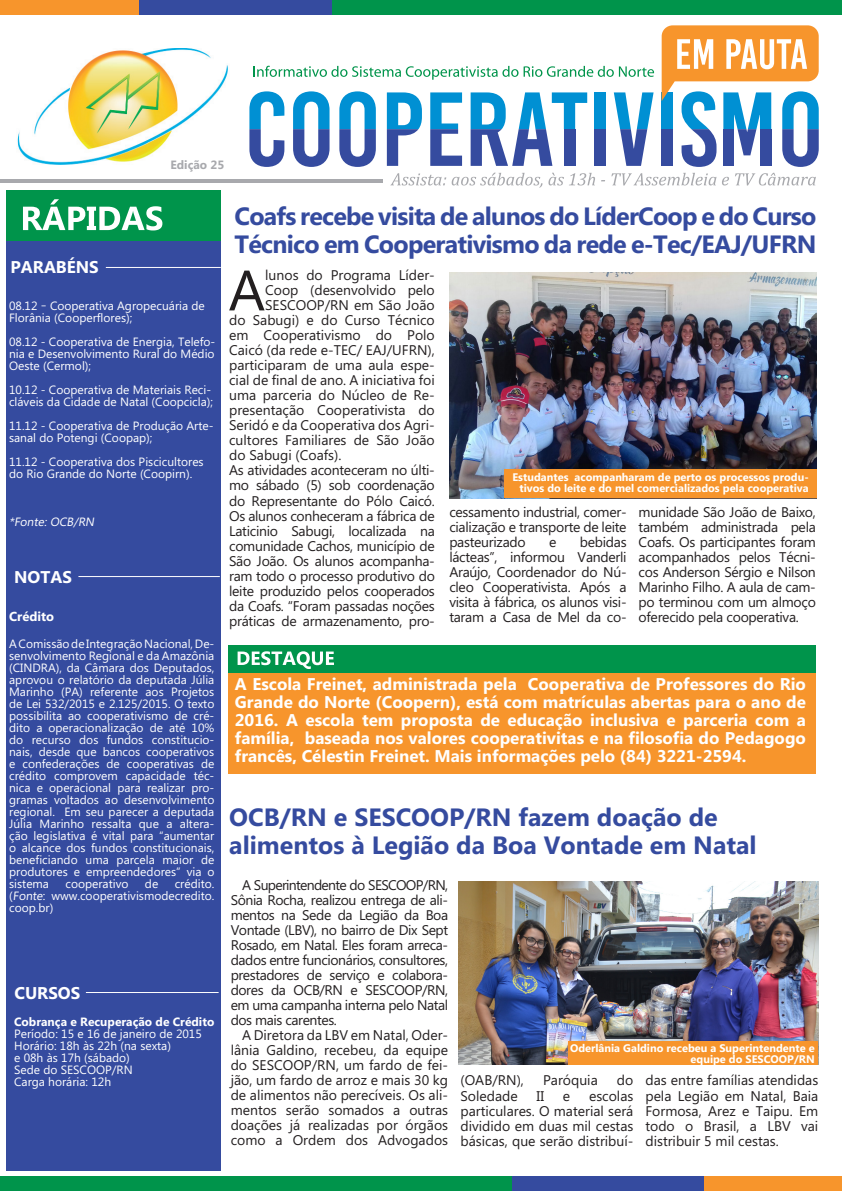
<style>
.page{position:relative;width:842px;height:1191px;background:#fff}
.page>*{position:absolute;margin:0;border:0;box-sizing:border-box;transform-origin:0 0}
.TEXTOS{font:56.8px "Microsoft Phags Pa";color:#231f20}
.TÍTULO{font:700 25px/28px "Microsoft Phags Pa";letter-spacing:-.03em;color:#354b9f}
.TÍTULO-2{font:700 25px "Microsoft Phags Pa";color:#354b9f}
.DESTAQUES{font:700 17px/18px "Microsoft Phags Pa";color:#fff;text-align:justify}
.TEXTOS-2{font:14px/15px "Microsoft Phags Pa";color:#231f20;text-align:justify}
.CURSOS_NOTAS{font:700 13px "Microsoft Phags Pa";color:#fff}
.CURSOS_NOTAS-2{font:12px/12px "Microsoft Phags Pa";color:#fff;text-align:justify}
.PARABÉNS{font:12px/12px "Microsoft Phags Pa";color:#fff}
.PARABÉNS-2{font:italic 12px "Microsoft Phags Pa";color:#fff}
.PARABÉNS-3{font:700 12px "Microsoft Phags Pa";color:#a8a9ad}
.LEGENDAS_DIR{font:700 11px/11px "Microsoft Phags Pa";color:#fff;text-align:right}
.s1{font-weight:700}
</style>
<div class="page">
<div style="left:229px;top:672px;width:587px;height:101px;background:#f7952c"></div>
<div style="left:594px;top:92px;width:12px;height:37px;background:#0090d3"></div>
<svg style="left:249px;top:91px;width:35px;height:76px"></svg>
<svg style="left:293px;top:91px;width:37px;height:76px"></svg>
<svg style="left:339px;top:91px;width:37px;height:76px"></svg>
<svg style="left:387px;top:92px;width:35px;height:74px"></svg>
<svg style="left:430px;top:92px;width:32px;height:74px"></svg>
<svg style="left:471px;top:92px;width:116px;height:74px"></svg>
<div style="left:564px;top:129px;width:11px;height:37px;background:#354b9f"></div>
<div style="left:594px;top:129px;width:12px;height:37px;background:#354b9f"></div>
<svg style="left:614px;top:92px;width:40px;height:74px"></svg>
<hr style="left:0;top:179px;width:383px;height:3px;background:#a8a9ad">
<svg style="left:662px;top:25px;width:157px;height:142px"></svg>
<svg style="left:254px;top:66px;width:264px;height:14px"></svg>
<svg style="left:524px;top:66px;width:130px;height:11px"></svg>
<img style="left:17px;top:48px;width:211px;height:117px">
<div style="left:332px;top:0;width:510px;height:14px;background:#00944b"></div>
<div style="left:138px;top:0;width:194px;height:14px;background:#354b9f"></div>
<div style="left:1px;top:0;width:138px;height:14px;background:#f7952c"></div>
<div style="left:6px;top:241px;width:215px;height:929px;background:#354b9f"></div>
<img style="left:449px;top:272px;width:368px;height:226px">
<div style="left:6px;top:190px;width:215px;height:51px;background:#00944b"></div>
<div style="left:229px;top:645px;width:587px;height:27px;background:#00944b"></div>
<svg style="left:23px;top:199px;width:139px;height:31px"></svg>
<hr style="left:78px;top:576px;width:142px;height:1px;background:#fff">
<hr style="left:86px;top:992px;width:133px;height:1px;background:#fff">
<img style="left:459px;top:881px;width:359px;height:183px">
<svg style="left:238px;top:651px;width:96px;height:18px"></svg>
<div style="left:0;top:1176px;width:513px;height:15px;background:#00944b"></div>
<div style="left:513px;top:1176px;width:192px;height:15px;background:#354b9f"></div>
<div style="left:705px;top:1176px;width:137px;height:15px;background:#f7952c"></div>
<svg style="left:391px;top:173px;width:55px;height:12px"></svg>
<svg style="left:452px;top:173px;width:90px;height:15px"></svg>
<svg style="left:548px;top:173px;width:47px;height:12px"></svg>
<svg style="left:611px;top:173px;width:105px;height:12px"></svg>
<svg style="left:722px;top:177px;width:7px;height:8px"></svg>
<svg style="left:735px;top:173px;width:81px;height:12px"></svg>
<hr style="left:106px;top:267px;width:115px;height:1px;background:#fff">
<div style="left:568px;top:1041px;width:250px;height:23px;background:#f7952c"></div>
<div style="left:505px;top:469px;width:312px;height:28px;background:#f7952c"></div>
<p class="PARABÉNS-3" style="left:170px;top:156px;width:55px">Edição 25</p>
<p class="DESTAQUES" style="left:11px;top:257px;width:90px">PARABÉNS</p>
<p class="PARABÉNS" style="left:9px;top:299px;width:197px">08.12 – Cooperativa Agropecuária de<br>Florânia (Cooperflores);</p>
<p class="PARABÉNS" style="left:9px;top:335px;width:208px;text-align:justify">08.12 - Cooperativa de Energia, Telefo&shy;nia e Desenvolvimento Rural do Médio Oeste (Cermol);</p>
<p class="PARABÉNS" style="left:9px;top:383px;width:205px">10.12 - Cooperativa de Materiais Reci&shy;cláveis da Cidade de Natal (Coopcicla);</p>
<p class="PARABÉNS" style="left:9px;top:419px;width:206px">11.12 - Cooperativa de Produção Arte&shy;sanal do Potengi (Coopap);</p>
<p class="PARABÉNS" style="left:9px;top:455px;width:196px">11.12 - Cooperativa dos Piscicultores do Rio Grande do Norte (Coopirn).</p>
<p class="PARABÉNS-2" style="left:9px;top:514px;width:89px">*Fonte: OCB/RN</p>
<p class="DESTAQUES" style="left:14px;top:567px;width:59px">NOTAS</p>
<p class="CURSOS_NOTAS" style="left:9px;top:607px;width:47px">Crédito</p>
<p class="CURSOS_NOTAS-2" style="left:9px;top:637px;width:207px">A Comissão de Integração Nacional, De&shy;senvolvimento Regional e da Amazônia (CINDRA), da Câmara dos Deputados, aprovou o relatório da deputada Júlia Marinho (PA) referente aos Projetos de Lei 532/2015 e 2.125/2015. O texto possibilita ao cooperativismo de cré&shy;dito a operacionalização de até 10% do recurso dos fundos constitucio&shy;nais, desde que bancos cooperativos e confederações de cooperativas de crédito comprovem capacidade téc&shy;nica e operacional para realizar pro&shy;gramas voltados ao desenvolvimento regional. Em seu parecer a deputada Júlia Marinho ressalta que a altera&shy;ção legislativa é vital para “aumentar o alcance dos fundos constitucionais, beneficiando uma parcela maior de produtores e empreendedores” via o sistema</p>
<p class="CURSOS_NOTAS-2" style="left:9px;top:877px;width:207px;text-indent:166px">crédito. (Fonte: www.cooperativismodecredito. coop.br)</p>
<p class="CURSOS_NOTAS-2" style="left:66px;top:877px;width:64px">cooperativo</p>
<p class="CURSOS_NOTAS-2" style="left:145px;top:877px;width:15px">de</p>
<p class="DESTAQUES" style="left:14px;top:982px;width:67px">CURSOS</p>
<p class="CURSOS_NOTAS-2" style="left:14px;top:1015px;width:202px;text-align:left"><span class="s1">Cobrança e Recuperação de Crédito<br></span>Período: 15 e 16 de janeiro de 2015<br>Horário: 18h às 22h (na sexta)<br>e 08h às 17h (sábado)<br>Sede do SESCOOP/RN<br>Carga horária: 12h</p>
<p class="TÍTULO" style="left:234px;top:201px;width:583px">Coafs recebe visita de alunos do LíderCoop e do Curso<br>Técnico em Cooperativismo da rede e-Tec/EAJ/UFRN</p>
<p class="TEXTOS" style="left:229px;top:251px;width:38px">A</p>
<p class="TEXTOS-2" style="left:265px;top:267px;width:171px">lunos do Programa Líder-</p>
<p class="TEXTOS-2" style="left:265px;top:282px;width:171px">Coop (desenvolvido pelo</p>
<p class="TEXTOS-2" style="left:265px;top:297px;width:171px">SESCOOP/RN em São João</p>
<p class="TEXTOS-2" style="left:229px;top:312px;width:207px">do Sabugi) e do Curso Técnico</p>
<p class="TEXTOS-2" style="left:229px;top:327px;width:207px">em Cooperativismo do Polo</p>
<p class="TEXTOS-2" style="left:229px;top:342px;width:207px">Caicó (da rede e-TEC/ EAJ/UFRN),</p>
<p class="TEXTOS-2" style="left:229px;top:357px;width:207px">participaram de uma aula espe-</p>
<p class="TEXTOS-2" style="left:229px;top:372px;width:207px">cial de final de ano. A iniciativa foi</p>
<p class="TEXTOS-2" style="left:229px;top:387px;width:207px">uma parceria do Núcleo de Re-</p>
<p class="TEXTOS-2" style="left:229px;top:402px;width:207px">presentação Cooperativista do</p>
<p class="TEXTOS-2" style="left:229px;top:417px;width:207px">Seridó e da Cooperativa dos Agri-</p>
<p class="TEXTOS-2" style="left:229px;top:432px;width:207px">cultores Familiares de São João</p>
<p class="TEXTOS-2" style="left:229px;top:447px;width:114px">do Sabugi (Coafs).</p>
<p class="TEXTOS-2" style="left:229px;top:462px;width:207px">As atividades aconteceram no últi&shy;mo sábado (5) sob coordenação do Representante do Pólo Caicó.<br>Os alunos conheceram a fábrica de Laticinio Sabugi, localizada na comunidade Cachos, município de São João. Os alunos acompanha&shy;ram todo o processo produtivo do leite produzido pelos cooperados da Coafs. “Foram passadas noções práticas de armazenamento, pro-</p>
<p class="LEGENDAS_DIR" style="left:512px;top:471px;width:298px">Estudantes acompanharam de perto os processos produ&shy;tivos do leite e do mel comercializados pela cooperativa</p>
<p class="TEXTOS-2" style="left:449px;top:504px;width:179px">cessamento industrial, comer&shy;cialização e transporte de leite pasteurizado</p>
<p class="TEXTOS-2" style="left:449px;top:534px;width:179px;text-indent:130px">bebidas lácteas”, informou Vanderli Araújo, Coordenador do Nú&shy;cleo Cooperativista. Após a visita à fábrica, os alunos visi&shy;taram a Casa de Mel da co-</p>
<p class="TEXTOS-2" style="left:549px;top:534px;width:9px">e</p>
<p class="TEXTOS-2" style="left:639px;top:504px;width:179px">munidade São João de Baixo, também administrada pela Coafs. Os participantes foram acompanhados pelos Técni&shy;cos Anderson Sérgio e Nilson Marinho Filho. A aula de cam&shy;po terminou com um almoço oferecido pela cooperativa.</p>
<p class="DESTAQUES" style="left:235px;top:674px;width:573px">A Escola Freinet, administrada pela Cooperativa de Professores do Rio Grande do Norte (Coopern), está com matrículas abertas para o ano de 2016. A escola tem proposta de educação inclusiva e parceria com a família, baseada nos valores cooperativitas e na filosofia do Pedagogo francês, Célestin Freinet. Mais informações pelo (84) 3221-2594.</p>
<p class="TÍTULO-2" style="left:229px;top:799px;width:490px">OCB/RN e SESCOOP/RN fazem doação de</p>
<p class="TÍTULO-2" style="left:229px;top:827px;width:529px">alimentos à Legião da Boa Vontade em Natal</p>
<p class="TEXTOS-2" style="left:231px;top:876px;width:219px;text-indent:11px">A Superintendente do SESCOOP/RN, Sônia Rocha, realizou entrega de ali&shy;mentos na Sede da Legião da Boa Vontade (LBV), no bairro de Dix Sept Rosado, em Natal. Eles foram arreca&shy;dados entre funcionários, consultores, prestadores de serviço e colabora&shy;dores da OCB/RN e SESCOOP/RN, em uma campanha interna pelo Natal dos mais carentes.</p>
<p class="TEXTOS-2" style="left:231px;top:1026px;width:219px;text-indent:11px">A Diretora da LBV em Natal, Oder&shy;lânia Galdino, recebeu, da equipe do SESCOOP/RN, um fardo de fei&shy;jão, um fardo de arroz e mais 30 kg de alimentos não perecíveis. Os ali&shy;mentos serão somados a outras doações já realizadas por órgãos como a Ordem dos Advogados</p>
<p class="LEGENDAS_DIR" style="left:570px;top:1041px;width:246px">Oderlânia Galdino recebeu a Superintendente e equipe do SESCOOP/RN</p>
<p class="TEXTOS-2" style="left:460px;top:1072px;width:65px">(OAB/RN),</p>
<p class="TEXTOS-2" style="left:543px;top:1072px;width:56px">Paróquia</p>
<p class="TEXTOS-2" style="left:617px;top:1072px;width:18px">do</p>
<p class="TEXTOS-2" style="left:460px;top:1087px;width:59px">Soledade</p>
<p class="TEXTOS-2" style="left:537px;top:1087px;width:9px">II</p>
<p class="TEXTOS-2" style="left:563px;top:1087px;width:9px">e</p>
<p class="TEXTOS-2" style="left:645px;top:1072px;width:174px">das entre famílias atendidas pela Legião em Natal, Baia Formosa, Arez e Taipu. Em todo o Brasil, a LBV vai distribuir 5 mil cestas.</p>
<p class="TEXTOS-2" style="left:460px;top:1087px;width:174px;text-indent:129px">escolas particulares. O material será dividido em duas mil cestas básicas, que serão distribuí-</p>
</div>
